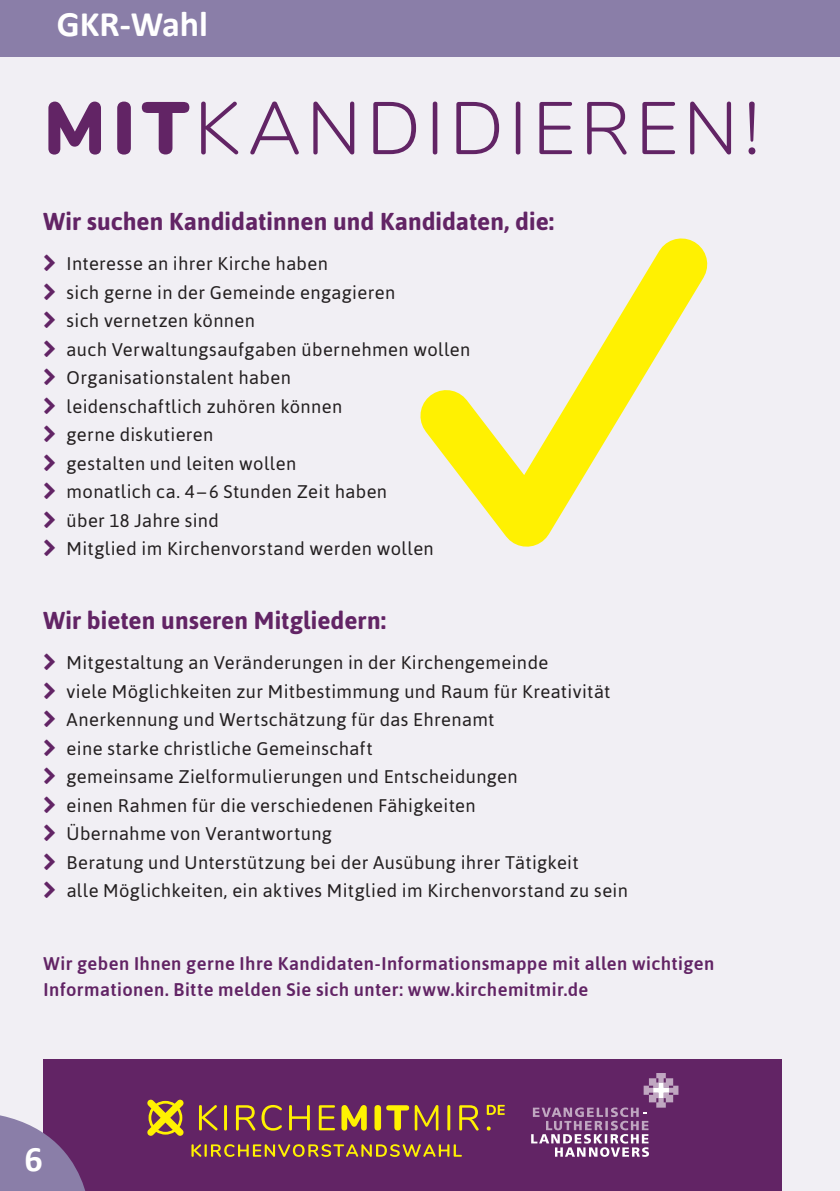
<style>
.page{position:relative;width:840px;height:1191px;background:#fff}
.page>*{position:absolute;margin:0;border:0;box-sizing:border-box;transform-origin:0 0}
.t1{font:300 74px "Nunito";letter-spacing:.07em;color:#622465}
.t2{font:700 36px "Calibri";color:#fff}
.t3{font:700 24.4px "Asap";letter-spacing:.005em;color:#622465}
.t4{font:18.4px/28.4px "Asap";letter-spacing:.02em;color:#231f20}
.t5{font:500 18.4px/26.4px "Asap";letter-spacing:.025em;color:#622465}
.s1{font-weight:900}
</style>
<div class="page">
<div style="left:0;top:0;width:839px;height:1191px;background:#f1eff4"></div>
<div style="left:0;top:0;width:839px;height:57px;background:#8a7ea8"></div>
<div style="left:43px;top:1060px;width:738px;height:131px;background:#622465"></div>
<svg style="left:486px;top:1126px;width:4px;height:4px"></svg>
<svg style="left:236px;top:1105px;width:19px;height:25px"></svg>
<svg style="left:261px;top:1105px;width:21px;height:25px"></svg>
<svg style="left:289px;top:1105px;width:21px;height:25px"></svg>
<svg style="left:199px;top:1105px;width:18px;height:25px"></svg>
<svg style="left:224px;top:1105px;width:3px;height:25px"></svg>
<svg style="left:459px;top:1105px;width:19px;height:25px"></svg>
<svg style="left:486px;top:1104px;width:18px;height:10px"></svg>
<svg style="left:341px;top:1105px;width:25px;height:25px"></svg>
<svg style="left:318px;top:1105px;width:17px;height:25px"></svg>
<svg style="left:447px;top:1105px;width:3px;height:25px"></svg>
<svg style="left:374px;top:1105px;width:64px;height:25px"></svg>
<svg style="left:147px;top:1099px;width:37px;height:36px"></svg>
<svg style="left:191px;top:1144px;width:270px;height:12px"></svg>
<svg style="left:531px;top:1073px;width:147px;height:83px"></svg>
<svg style="left:420px;top:238px;width:288px;height:309px"></svg>
<hr style="left:839px;top:0;width:1px;height:57px;background:#8a7ea8">
<svg style="left:0;top:1115px;width:86px;height:76px"></svg>
<h2 class="t2" style="left:57px;top:-1px;width:153px">GKR-Wahl</h2>
<h1 class="t1" style="left:43px;top:74px;width:717px"><span class="s1">MIT</span>KANDIDIEREN!</h1>
<h3 class="t3" style="left:43px;top:207px;width:511px">Wir suchen Kandidatinnen und Kandidaten, die:</h3>
<p class="t4" style="left:67px;top:249px;width:405px">Interesse an ihrer Kirche haben<br>sich gerne in der Gemeinde engagieren<br>sich vernetzen können<br>auch Verwaltungsaufgaben übernehmen wollen<br>Organisationstalent haben<br>leidenschaftlich zuhören können<br>gerne diskutieren<br>gestalten und leiten wollen<br>monatlich ca. 4 – 6 Stunden Zeit haben<br>über 18 Jahre sind<br>Mitglied im Kirchenvorstand werden wollen</p>
<h3 class="t3" style="left:43px;top:606px;width:343px">Wir bieten unseren Mitgliedern:</h3>
<p class="t4" style="left:67px;top:648px;width:562px">Mitgestaltung an Veränderungen in der Kirchengemeinde<br>viele Möglichkeiten zur Mitbestimmung und Raum für Kreativität Anerkennung und Wertschätzung für das Ehrenamt<br>eine starke christliche Gemeinschaft<br>gemeinsame Zielformulierungen und Entscheidungen<br>einen Rahmen für die verschiedenen Fähigkeiten<br>Übernahme von Verantwortung<br>Beratung und Unterstützung bei der Ausübung ihrer Tätigkeit<br>alle Möglichkeiten, ein aktives Mitglied im Kirchenvorstand zu sein</p>
<p class="t5" style="left:44px;top:949px;width:672px">Wir geben Ihnen gerne Ihre Kandidaten-Informationsmappe mit allen wichtigen<br>Informationen. Bitte melden Sie sich unter: www.kirchemitmir.de</p>
<h2 class="t2" style="left:25px;top:1133px;width:20px">6</h2>
</div>
